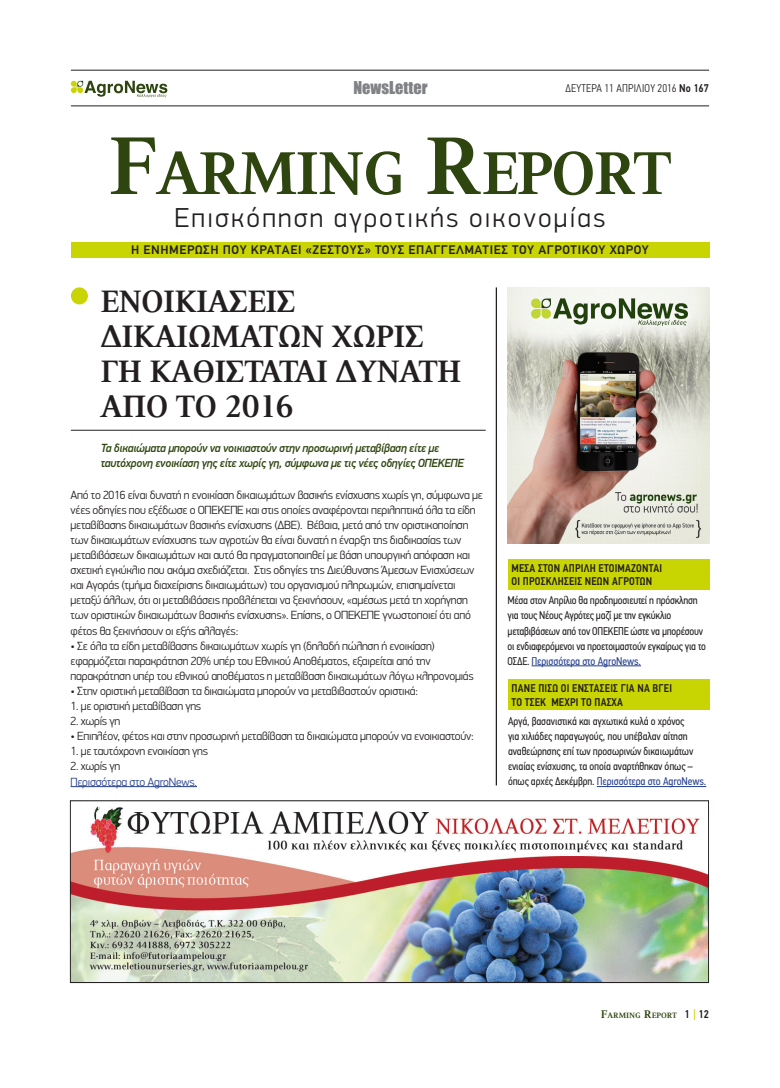
<style>
.page{position:relative;width:780px;height:1088px;background:#fff}
.page>*{position:absolute;margin:0;border:0;box-sizing:border-box;transform-origin:0 0}
.t1{font:700 68.25px "PF Press";letter-spacing:-.03em;color:#2e450f}
.t2{font:700 35px/35px "PF Press";letter-spacing:-.02em;color:#231f20}
.t3{font:300 27.5px "PF Din Display Pro";letter-spacing:.08em;color:#231f20}
.t4{font:16.25px "Impact";color:#808285}
.t5{font:500 12.5px "PF Din Text Pro";letter-spacing:.05em;color:#231f20}
.t6{font:300 11.88px/15.1px "PF Din Display Pro";letter-spacing:-.02em;color:#231f20}
.t7{font:italic 500 11.88px/15px "PF Din Display Pro";letter-spacing:-.02em;color:#2e450f;scale:.96 1}
.t8{font:300 11.88px "PF Din Display Pro";letter-spacing:-.02em;color:#253f8e}
.t9{font:11.25px/15.1px "PF Din Text Cond Pro";letter-spacing:-.01em;color:#231f20}
.t10{font:500 11.25px/13.8px "PF Din Text Cond Pro";letter-spacing:.02em;color:#231f20}
.t11{font:300 11.25px "PF Din Text Cond Pro";letter-spacing:.02em;color:#231f20}
.t12{font:700 8.75px "PF Press";color:#2e450f}
.s1{font-weight:500}
.s2{font-size:92.5px}
.s3{color:#253f8e}
.s4{font-size:12.5px}
.s5{font-family:"PF Din Text Cond Pro";font-weight:500;font-size:11.25px;color:#231f20}
.s6{font-family:"PF Din Text Cond Pro";font-weight:400;font-size:15.75px;color:#c9d403}
</style>
<div class="page">
<hr style="left:71px;top:106px;width:638px;height:1px;background:#231f20">
<hr style="left:71px;top:70px;width:638px;height:1px;background:#231f20">
<svg style="left:71px;top:81px;width:96px;height:16px"></svg>
<div style="left:71px;top:242px;width:638px;height:15px;background:#c9d403"></div>
<hr style="left:495px;top:287px;width:2px;height:498px;background:#231f20">
<hr style="left:71px;top:786px;width:126px;height:1px;background:#253f8e">
<div style="left:71px;top:287px;width:17px;height:17px;background:#c9d403;border-radius:50%"></div>
<hr style="left:71px;top:430px;width:414px;height:1px;background:#231f20">
<hr style="left:531px;top:665px;width:110px;height:1px;background:#253f8e">
<hr style="left:596px;top:786px;width:110px;height:1px;background:#253f8e">
<div style="left:508px;top:680px;width:201px;height:30px;background:#c9d403"></div>
<div style="left:508px;top:559px;width:201px;height:30px;background:#c9d403"></div>
<img style="left:72px;top:806px;width:634px;height:175px">
<div style="left:70px;top:800px;width:638px;height:183px;border:1px solid #231f20"></div>
<img style="left:507px;top:287px;width:202px;height:257px">
<h3 class="t4" style="left:353px;top:75px;width:76px">NewsLetter</h3>
<p class="t11" style="left:565px;top:82px;width:145px">δευτερα 11 ΑΠΡΙΛΙΟΥ 2016 <span class="s1">Νο 167</span></p>
<h1 class="t1" style="left:108px;top:139px;width:565px"><span class="s2">F</span>ARMING <span class="s2">R</span>EPORT</h1>
<h3 class="t3" style="left:174px;top:201px;width:432px">Επισκόπηση αγροτικής οικονομίας</h3>
<p class="t5" style="left:131px;top:243px;width:519px">Η ΕΝΗΜΕΡΩΣΗ ΠΟΥ ΚΡΑΤΑΕΙ «ΖΕΣΤΟΥΣ» ΤΟΥΣ ΕΠΑΓΓΕΛΜΑΤΙΕΣ ΤΟΥ ΑΓΡΟΤΙΚΟΥ ΧΩΡΟΥ</p>
<h2 class="t2" style="left:100px;top:284px;width:360px">Ενοικιάσεις δικαιωμάτων χωρίς<br>γη καθίσταται δυνατή από το 2016</h2>
<p class="t7" style="left:101px;top:440px;width:380px">Τα δικαιώματα μπορούν να νοικιαστούν στην προσωρινή μεταβίβαση είτε με ταυτόχρονη ενοικίαση γης είτε χωρίς γη, σύμφωνα με τις νέες οδηγίες ΟΠΕΚΕΠΕ</p>
<p class="t6" style="left:71px;top:487px;width:414px">Από το 2016 είναι δυνατή η ενοικίαση δικαιωμάτων βασικής ενίσχυσης χωρίς γη, σύμφωνα με νέες οδηγίες που εξέδωσε ο ΟΠΕΚΕΠΕ και στις οποίες αναφέρονται περιληπτικά όλα τα είδη μεταβίβασης δικαιωμάτων βασικής ενίσχυσης (ΔΒΕ). Βέβαια, μετά από την οριστικοποίηση των δικαιωμάτων ενίσχυσης των αγροτών θα είναι δυνατή η έναρξη της διαδικασίας των μεταβιβάσεων δικαιωμάτων και αυτό θα πραγματοποιηθεί με βάση υπουργική απόφαση και σχετική εγκύκλιο που ακόμα σχεδιάζεται. Στις οδηγίες της Διεύθυνσης Άμεσων Ενισχύσεων και Αγοράς (τμήμα διαχείρισης δικαιωμάτων) του οργανισμού πληρωμών, επισημαίνεται μεταξύ άλλων, ότι οι μεταβιβάσεις προβλέπεται να ξεκινήσουν, «αμέσως μετά τη χορήγηση των οριστικών δικαιωμάτων βασικής ενίσχυσης». Επίσης, ο ΟΠΕΚΕΠΕ γνωστοποιεί ότι από φέτος θα ξεκινήσουν οι εξής αλλαγές:</p>
<p class="t6" style="left:71px;top:638px;width:405px">• Σε όλα τα είδη μεταβίβασης δικαιωμάτων χωρίς γη (δηλαδή πώληση ή ενοικίαση) εφαρμόζεται παρακράτηση 20% υπέρ του Εθνικού Αποθέματος, εξαιρείται από την παρακράτηση υπέρ του εθνικού αποθέματος η μεταβίβαση δικαιωμάτων λόγω κληρονομιάς</p>
<p class="t6" style="left:71px;top:683px;width:349px">• Στην οριστική μεταβίβαση τα δικαιώματα μπορούν να μεταβιβαστούν οριστικά:</p>
<p class="t6" style="left:71px;top:698px;width:132px">1. με οριστική μεταβίβαση γης</p>
<p class="t6" style="left:71px;top:714px;width:51px">2. χωρίς γη</p>
<p class="t6" style="left:71px;top:729px;width:405px">• Επιπλέον, φέτος και στην προσωρινή μεταβίβαση τα δικαιώματα μπορούν να ενοικιαστούν:</p>
<p class="t6" style="left:71px;top:744px;width:139px">1. με ταυτόχρονη ενοικίαση γης</p>
<p class="t6" style="left:71px;top:759px;width:51px">2. χωρίς γη</p>
<p class="t8" style="left:71px;top:775px;width:128px">Περισσότερα στο AgroNews.</p>
<p class="t10" style="left:511px;top:561px;width:147px">Μέσα στον Απ ρίλη ετοιμάζονται οι προσκλήσεις Νέων Αγροτών</p>
<p class="t9" style="left:507px;top:593px;width:200px">Μέσα στον Απρίλιο θα προδημοσιευτεί η πρόσκληση για τους Νέους Αγρότες μαζί με την εγκύκλιο μεταβιβάσεων από τον ΟΠΕΚΕΠΕ ώστε να μπορέσουν οι ενδιαφερόμενοι να προετοιμαστούν εγκαίρως για το ΟΣΔΕ. <span class="s3">Περισσότερα στο AgroNews.</span></p>
<p class="t10" style="left:511px;top:681px;width:160px">Πάνε πίσω οι ενστάσεις για να βγει το τσεκ μέχρι το Πάσχα</p>
<p class="t9" style="left:508px;top:714px;width:200px">Αργά, βασανιστικά και αγχωτικά κυλά ο χρόνος<br>για χιλιάδες παραγωγούς, που υπέβαλαν αίτηση αναθεώρησης επί των προσωρινών δικαιωμάτων ενιαίας ενίσχυσης, τα οποία αναρτήθηκαν όπως – όπως αρχές Δεκέμβρη. <span class="s3">Περισσότερα στο AgroNews.</span></p>
<p class="t12" style="left:601px;top:1011px;width:110px"><span class="s4">F</span>ARMING <span class="s4">R</span>EPORT <span class="s5">1</span> <span class="s6">I</span> <span class="s5">12</span></p>
</div>
